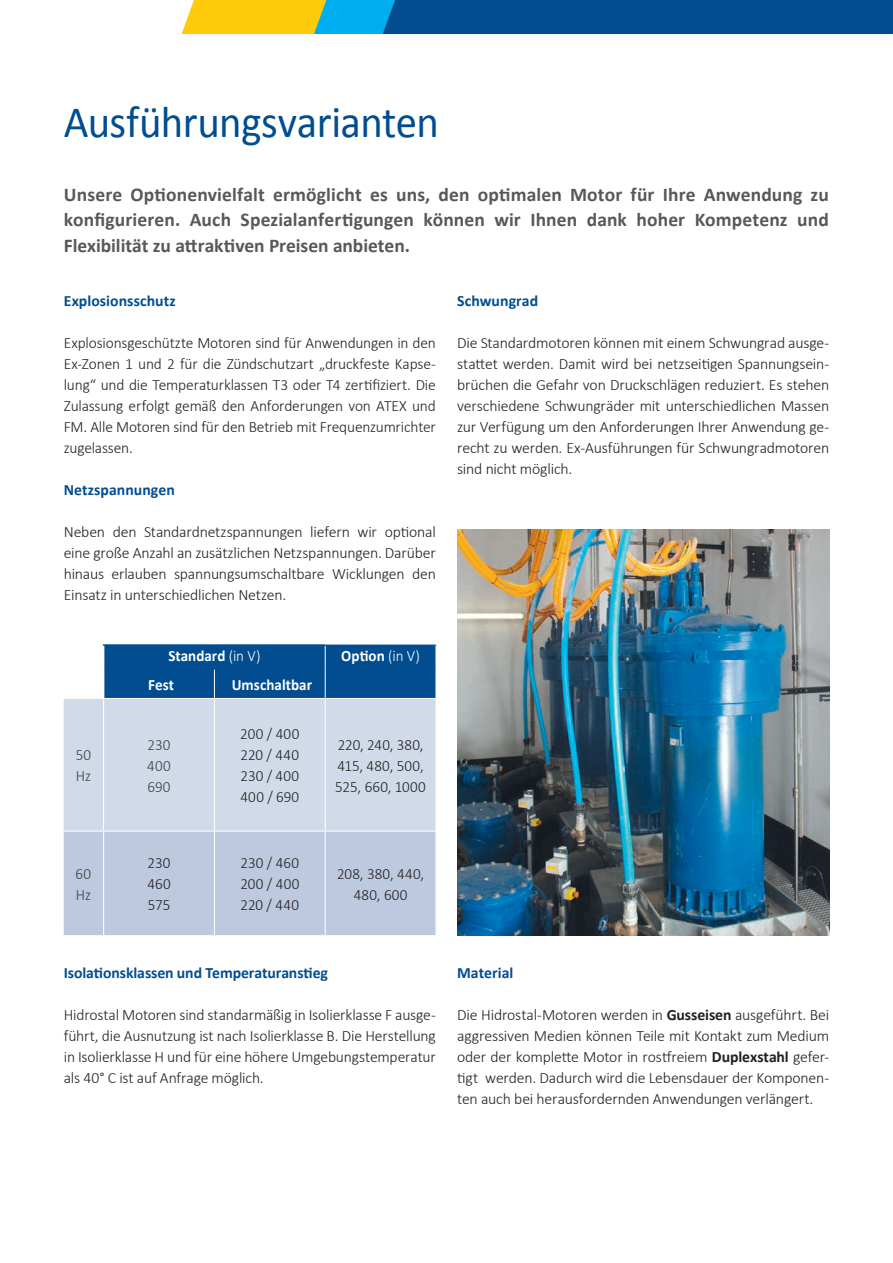
<style>
.page{position:relative;width:893px;height:1263px;background:#fff}
.page>*{position:absolute;margin:0;border:0;box-sizing:border-box;transform-origin:0 0}
.t1{font:45px "Calibri";letter-spacing:-.015em;color:#014d90;scale:.95 1}
.t2{font:700 19.5px/25.5px "Calibri";letter-spacing:-.005em;color:#57585a;text-align:justify}
.t3{font:300 15.75px/21px "Calibri";letter-spacing:-.01em;color:#231f20;text-align:justify}
.t4{font:300 15.75px/21px "Calibri";letter-spacing:-.01em;color:#231f20;text-align:justify;scale:.96 1}
.t5{font:700 15.75px "Calibri";color:#014d90}
.t6{font:700 15.75px "Calibri";letter-spacing:.005em;color:#fff;scale:.96 1}
.t7{font:300 15.75px/21px "Calibri";letter-spacing:.015em;color:#231f20;text-align:center;scale:.96 1}
.t8{font:300 15.75px/21px "Calibri";letter-spacing:.005em;color:#3e3e3f;scale:.96 1}
.s1{font-weight:300}
.s2{font-weight:700}
</style>
<div class="page">
<div style="left:64px;top:699px;width:372px;height:132px;background:#d0dae9"></div>
<div style="left:64px;top:832px;width:372px;height:103px;background:#bdc9df"></div>
<hr style="left:103px;top:644px;width:111px;height:2px;background:#014d90">
<hr style="left:214px;top:644px;width:111px;height:2px;background:#014d90">
<hr style="left:103px;top:699px;width:1px;height:132px;background:#fff">
<hr style="left:214px;top:699px;width:1px;height:132px;background:#fff">
<hr style="left:325px;top:699px;width:1px;height:132px;background:#fff">
<hr style="left:103px;top:831px;width:1px;height:104px;background:#fff">
<hr style="left:214px;top:831px;width:1px;height:104px;background:#fff">
<hr style="left:325px;top:831px;width:1px;height:104px;background:#fff">
<div style="left:103px;top:645px;width:334px;height:53px;background:#014d90"></div>
<img style="left:457px;top:529px;width:372px;height:406px">
<svg style="left:182px;top:0;width:711px;height:34px"></svg>
<h1 class="t1" style="left:64px;top:91px;width:396px">Ausführungsvarianten</h1>
<p class="t2" style="left:64px;top:181px;width:766px">Unsere Optionenvielfalt ermöglicht es uns, den optimalen Motor für Ihre Anwendung zu konfigurieren. Auch Spezialanfertigungen können wir Ihnen dank hoher Kompetenz und Flexibilität zu attraktiven Preisen anbieten.</p>
<p class="t5" style="left:64px;top:290px;width:113px">Explosionsschutz</p>
<p class="t3" style="left:64px;top:332px;width:374px">Explosionsgeschützte Motoren sind für Anwendungen in den Ex-Zonen 1 und 2 für die Zündschutzart „druckfeste Kapse&shy;lung“ und die Temperaturklassen T3 oder T4 zertifiziert. Die Zulassung erfolgt gemäß den Anforderungen von ATEX und FM. Alle Motoren sind für den Betrieb mit Frequenzumrichter zugelassen.</p>
<p class="t5" style="left:64px;top:479px;width:113px">Netzspannungen</p>
<p class="t3" style="left:64px;top:521px;width:374px">Neben den Standardnetzspannungen liefern wir optional eine große Anzahl an zusätzlichen Netzspannungen. Darüber hinaus erlauben spannungsumschaltbare Wicklungen den Einsatz in unterschiedlichen Netzen.</p>
<p class="t6" style="left:168px;top:645px;width:97px">Standard <span class="s1">(in V)</span></p>
<p class="t6" style="left:341px;top:645px;width:83px">Option <span class="s1">(in V)</span></p>
<p class="t6" style="left:148px;top:674px;width:29px">Fest</p>
<p class="t6" style="left:232px;top:674px;width:85px">Umschaltbar</p>
<p class="t8" style="left:76px;top:744px;width:17px">50<br>Hz</p>
<p class="t8" style="left:147px;top:734px;width:26px;text-align:justify">230<br>400<br>690</p>
<p class="t4" style="left:240px;top:723px;width:63px">200 / 400<br>220 / 440<br>230 / 400<br>400 / 690</p>
<p class="t4" style="left:335px;top:734px;width:96px;text-align:left">220, 240, 380,<br>415, 480, 500,<br>525, 660, 1000</p>
<p class="t8" style="left:76px;top:863px;width:18px">60<br>Hz</p>
<p class="t4" style="left:147px;top:852px;width:26px">230<br>460<br>575</p>
<p class="t4" style="left:240px;top:852px;width:63px">230 / 460<br>200 / 400<br>220 / 440</p>
<p class="t7" style="left:337px;top:863px;width:92px">208, 380, 440,<br>480, 600</p>
<p class="t5" style="left:457px;top:290px;width:83px">Schwungrad</p>
<p class="t3" style="left:457px;top:332px;width:374px">Die Standardmotoren können mit einem Schwungrad ausge&shy;stattet werden. Damit wird bei netzseitigen Spannungsein&shy;brüchen die Gefahr von Druckschlägen reduziert. Es stehen verschiedene Schwungräder mit unterschiedlichen Massen zur Verfügung um den Anforderungen Ihrer Anwendung ge&shy;recht zu werden. Ex-Ausführungen für Schwungradmotoren sind nicht möglich.</p>
<p class="t5" style="left:64px;top:962px;width:266px">Isolationsklassen und Temperaturanstieg</p>
<p class="t3" style="left:64px;top:1004px;width:374px">Hidrostal Motoren sind standarmäßig in Isolierklasse F ausge&shy;führt, die Ausnutzung ist nach Isolierklasse B. Die Herstellung in Isolierklasse H und für eine höhere Umgebungstemperatur als 40° C ist auf Anfrage möglich.</p>
<p class="t5" style="left:457px;top:962px;width:58px">Material</p>
<p class="t3" style="left:457px;top:1004px;width:374px">Die Hidrostal-Motoren werden in <span class="s2">Gusseisen</span> ausgeführt. Bei aggressiven Medien können Teile mit Kontakt zum Medium oder der komplette Motor in rostfreiem <span class="s2">Duplexstahl</span> gefer&shy;tigt werden. Dadurch wird die Lebensdauer der Komponen&shy;ten auch bei herausfordernden Anwendungen verlängert.</p>
</div>
